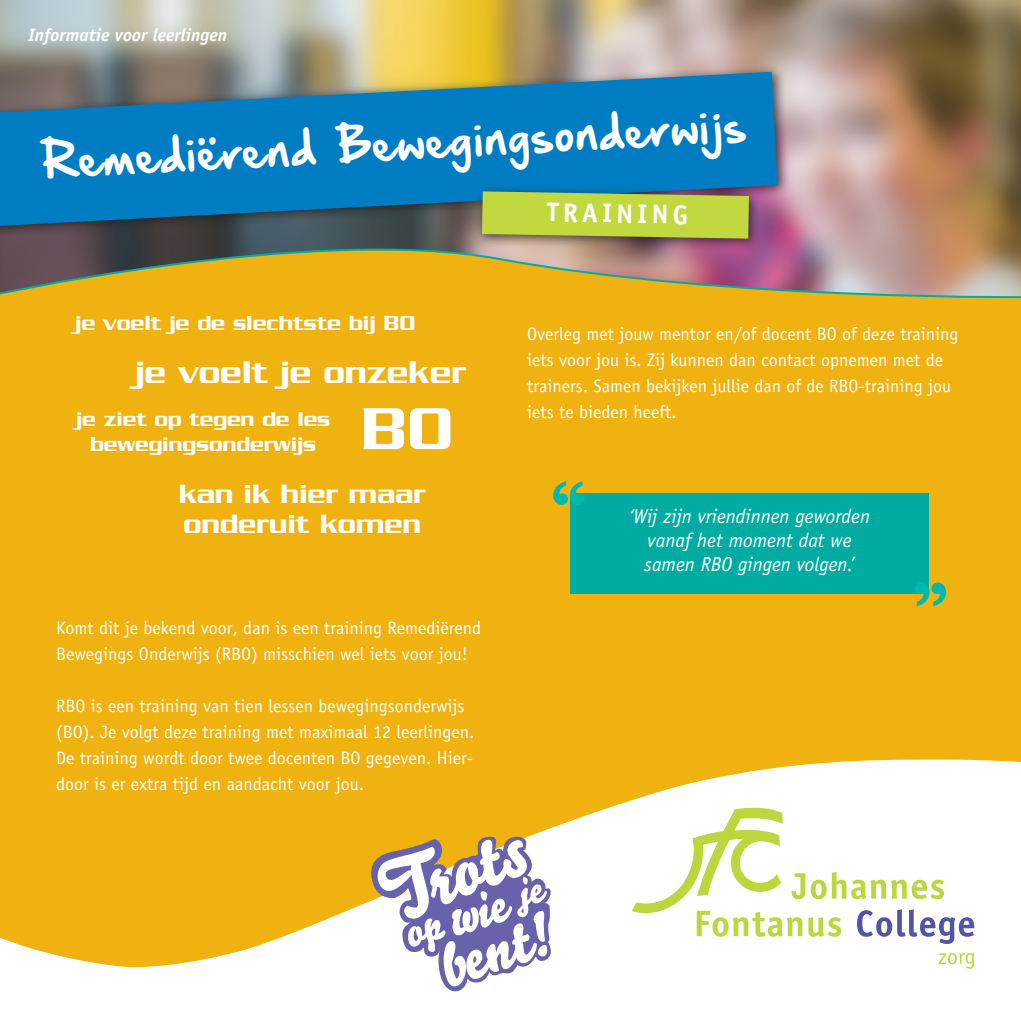
<style>
.page{position:relative;width:1021px;height:1021px;background:#fff}
.page>*{position:absolute;margin:0;border:0;box-sizing:border-box;transform-origin:0 0}
.t1{font:500 64px "Serpentine Std";color:#fff}
.t2{font:42px "Hand Of Sean Demo";color:#fff}
.t3{font:500 34px "Serpentine Std";color:#fff}
.t4{font:500 28.6px/30px "Serpentine Std";color:#fff}
.t5{font:700 27px "Officina Sans Std";color:#fff}
.t6{font:500 22px "Serpentine Std";color:#fff}
.t7{font:500 21.6px/25px "Serpentine Std";color:#fff;text-align:center}
.t8{font:italic 20px/24px "Officina Sans Std";color:#fff;text-align:center}
.t9{font:18px/26px "Officina Sans Std";color:#fff}
.t10{font:italic 700 18px "Officina Sans Std";color:#fff}
</style>
<div class="page">
<div style="left:0;top:0;width:1020px;height:1020px;background:#efb211"></div>
<img style="left:0;top:0;width:1020px;height:299px">
<div style="left:0;top:65px;width:790px;height:175px;background:#231f20;opacity:.75"></div>
<svg style="left:0;top:72px;width:777px;height:154px;background:#197aae"></svg>
<div style="left:475px;top:184px;width:286px;height:67px;background:#231f20;opacity:.75"></div>
<svg style="left:482px;top:191px;width:267px;height:48px;background:#b6c943"></svg>
<svg style="left:0;top:759px;width:1020px;height:261px;fill:#fff"></svg>
<svg style="left:631px;top:806px;width:343px;height:137px;background:#f0f4e1"></svg>
<svg style="left:938px;top:953px;width:36px;height:15px"></svg>
<svg style="left:371px;top:836px;width:180px;height:155px;background:#c7c0cd"></svg>
<div style="left:570px;top:493px;width:359px;height:101px;background:#00aca2"></div>
<svg style="left:553px;top:481px;width:31px;height:24px"></svg>
<svg style="left:915px;top:582px;width:31px;height:24px"></svg>
<p class="t10" style="left:28px;top:24px;width:200px">Informatie voor leerlingen</p>
<h2 class="t2" style="left:41px;top:140px;width:706px;rotate:-3deg">Remediërend Bewegingsonderwijs</h2>
<h3 class="t5" style="left:547px;top:195px;width:143px;rotate:1deg">TRAINING</h3>
<p class="t6" style="left:75px;top:310px;width:341px">je voelt je de slechtste bij BO</p>
<h3 class="t3" style="left:135px;top:353px;width:332px">je voelt je onzeker</h3>
<p class="t7" style="left:76px;top:406px;width:255px">je ziet op tegen de les bewegingsonderwijs</p>
<h1 class="t1" style="left:361px;top:392px;width:94px">BO</h1>
<h3 class="t4" style="left:179px;top:478px;width:249px">kan ik hier maar onderuit komen</h3>
<p class="t9" style="left:56px;top:615px;width:426px">Komt dit je bekend voor, dan is een training Remediërend<br>Bewegings Onderwijs (RBO) misschien wel iets voor jou!</p>
<p class="t9" style="left:56px;top:693px;width:419px">RBO is een training van tien lessen bewegingsonderwijs (BO). Je volgt deze training met maximaal 12 leerlingen.<br>De training wordt door twee docenten BO gegeven. Hier&shy;door is er extra tijd en aandacht voor jou.</p>
<p class="t9" style="left:527px;top:321px;width:433px">Overleg met jouw mentor en/of docent BO of deze training iets voor jou is. Zij kunnen dan contact opnemen met de trainers. Samen bekijken jullie dan of de RBO-training jou iets te bieden heeft.</p>
<p class="t8" style="left:629px;top:504px;width:242px">‘Wij zijn vriendinnen geworden vanaf het moment dat we samen RBO gingen volgen.’</p>
</div>
